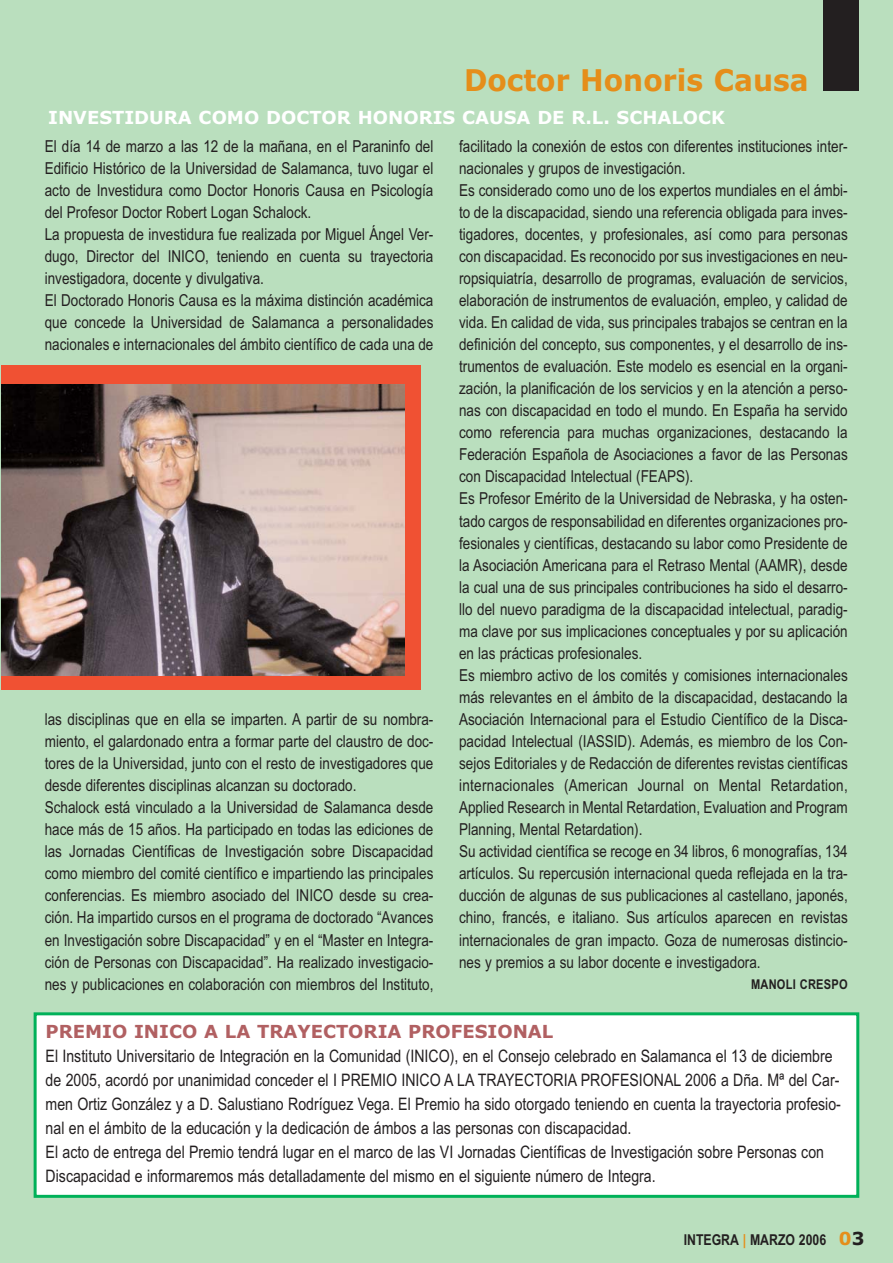
<style>
.page{position:relative;width:893px;height:1263px;background:#badfbe}
.page>*{position:absolute;margin:0;border:0;box-sizing:border-box;transform-origin:0 0}
.t1{font:700 30px "Verdana";color:#e58e1a;scale:.94 1}
.t2{font:700 18px "Verdana";color:#fff}
.t3{font:700 18px "Verdana";color:#b16062}
.t4{font:17.25px/24px "Arial Narrow";color:#231f20}
.t5{font:16.5px/22px "Arial Narrow";color:#231f20}
.t6{font:700 15px "Arial Narrow";color:#231f20}
.t7{font:700 13.5px "Arial Narrow";letter-spacing:.02em;color:#231f20}
.s1{color:#e58e1a}
.s2{font-family:"Verdana";font-size:18px;color:#e58e1a}
.s3{font-family:"Verdana";font-size:18px}
</style>
<div class="page">
<div style="left:823px;top:0;width:36px;height:91px;background:#231f20"></div>
<div style="left:2px;top:365px;width:419px;height:324px;background:#f05133"></div>
<img style="left:2px;top:384px;width:402px;height:291px">
<div style="left:35px;top:1014px;width:823px;height:182px;background:#fff"></div>
<div style="left:34px;top:1012px;width:825px;height:186px;border:3px solid #00b159"></div>
<h1 class="t1" style="left:464px;top:68px;width:368px">Doctor Honoris Causa</h1>
<p class="t2" style="left:48px;top:110px;width:678px">INVESTIDURA COMO DOCTOR HONORIS CAUSA DE R.L. SCHALOCK</p>
<p class="t5" style="left:45px;top:136px;width:390px">El día 14 de marzo a las 12 de la mañana, en el Paraninfo del Edificio Histórico de la Universidad de Salamanca, tuvo lugar el acto de Investidura como Doctor Honoris Causa en Psicología del Profesor Doctor Robert Logan Schalock.<br>La propuesta de investidura fue realizada por Miguel Ángel Ver&shy;dugo, Director del INICO, teniendo en cuenta su trayectoria investigadora, docente y divulgativa.<br>El Doctorado Honoris Causa es la máxima distinción académica que concede la Universidad de Salamanca a personalidades nacionales e internacionales del ámbito científico de cada una de</p>
<p class="t5" style="left:45px;top:710px;width:390px">las disciplinas que en ella se imparten. A partir de su nombra&shy;miento, el galardonado entra a formar parte del claustro de doc&shy;tores de la Universidad, junto con el resto de investigadores que desde diferentes disciplinas alcanzan su doctorado.<br>Schalock está vinculado a la Universidad de Salamanca desde hace más de 15 años. Ha participado en todas las ediciones de las Jornadas Científicas de Investigación sobre Discapacidad como miembro del comité científico e impartiendo las principales conferencias. Es miembro asociado del INICO desde su crea&shy;ción. Ha impartido cursos en el programa de doctorado “Avances en Investigación sobre Discapacidad” y en el “Master en Integra&shy;ción de Personas con Discapacidad”. Ha realizado investigacio&shy;nes y publicaciones en colaboración con miembros del Instituto,</p>
<p class="t5" style="left:459px;top:136px;width:390px">facilitado la conexión de estos con diferentes instituciones inter&shy;nacionales y grupos de investigación.<br>Es considerado como uno de los expertos mundiales en el ámbi&shy;to de la discapacidad, siendo una referencia obligada para inves&shy;tigadores, docentes, y profesionales, así como para personas con discapacidad. Es reconocido por sus investigaciones en neu&shy;ropsiquiatría, desarrollo de programas, evaluación de servicios, elaboración de instrumentos de evaluación, empleo, y calidad de vida. En calidad de vida, sus principales trabajos se centran en la definición del concepto, sus componentes, y el desarrollo de ins&shy;trumentos de evaluación. Este modelo es esencial en la organi&shy;zación, la planificación de los servicios y en la atención a perso&shy;nas con discapacidad en todo el mundo. En España ha servido como referencia para muchas organizaciones, destacando la Federación Española de Asociaciones a favor de las Personas con Discapacidad Intelectual (FEAPS).<br>Es Profesor Emérito de la Universidad de Nebraska, y ha osten&shy;tado cargos de responsabilidad en diferentes organizaciones pro&shy;fesionales y científicas, destacando su labor como Presidente de la Asociación Americana para el Retraso Mental (AAMR), desde la cual una de sus principales contribuciones ha sido el desarro&shy;llo del nuevo paradigma de la discapacidad intelectual, paradig&shy;ma clave por sus implicaciones conceptuales y por su aplicación en las prácticas profesionales.<br>Es miembro activo de los comités y comisiones internacionales más relevantes en el ámbito de la discapacidad, destacando la Asociación Internacional para el Estudio Científico de la Disca&shy;pacidad Intelectual (IASSID). Además, es miembro de los Con&shy;sejos Editoriales y de Redacción de diferentes revistas científicas internacionales (American Journal on Mental Retardation, Applied Research in Mental Retardation, Evaluation and Program Planning, Mental Retardation).<br>Su actividad científica se recoge en 34 libros, 6 monografías, 134 artículos. Su repercusión internacional queda reflejada en la tra&shy;ducción de algunas de sus publicaciones al castellano, japonés, chino, francés, e italiano. Sus artículos aparecen en revistas internacionales de gran impacto. Goza de numerosas distincio&shy;nes y premios a su labor docente e investigadora.</p>
<p class="t7" style="left:751px;top:980px;width:98px">MANOLI CRESPO</p>
<p class="t3" style="left:46px;top:1024px;width:509px">PREMIO INICO A LA TRAYECTORIA PROFESIONAL</p>
<p class="t4" style="left:46px;top:1046px;width:797px">El Instituto Universitario de Integración en la Comunidad (INICO), en el Consejo celebrado en Salamanca el 13 de diciembre de 2005, acordó por unanimidad conceder el I PREMIO INICO A LA TRAYECTORIA PROFESIONAL 2006 a Dña. Mª del Car&shy;men Ortiz González y a D. Salustiano Rodríguez Vega. El Premio ha sido otorgado teniendo en cuenta la trayectoria profesio&shy;nal en el ámbito de la educación y la dedicación de ámbos a las personas con discapacidad.<br>El acto de entrega del Premio tendrá lugar en el marco de las VI Jornadas Científicas de Investigación sobre Personas con Discapacidad e informaremos más detalladamente del mismo en el siguiente número de Integra.</p>
<p class="t6" style="left:684px;top:1234px;width:182px">INTEGRA <span class="s1">|</span> MARZO 2006 <span class="s2">0</span><span class="s3">3</span></p>
</div>
